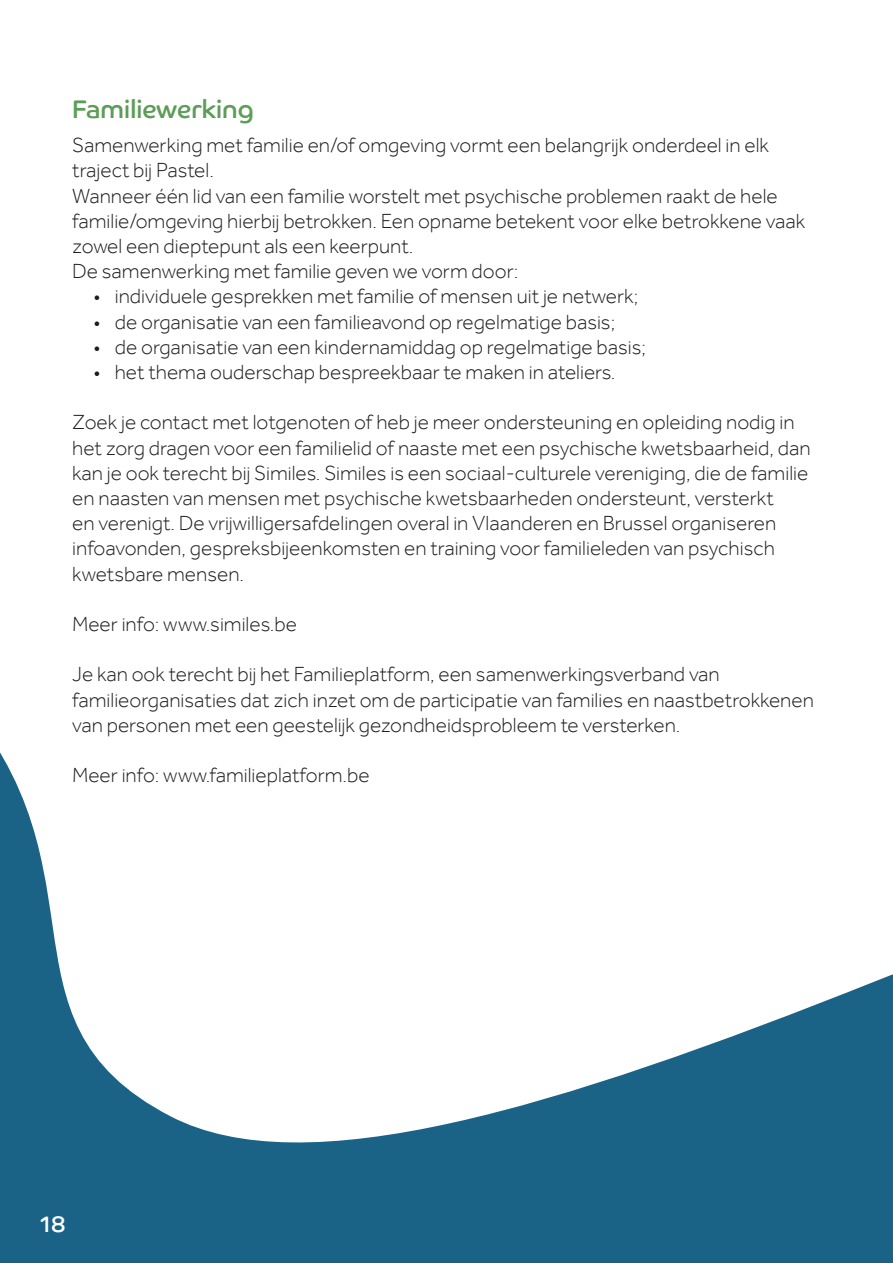
<style>
.page{position:relative;width:893px;height:1263px;background:#fff}
.page>*{position:absolute;margin:0;border:0;box-sizing:border-box;transform-origin:0 0}
.t1{font:25.5px "Co Headline";color:#5d9d58}
.t2{font:22.5px "Co Headline";color:#fff}
.t3{font:300 21px/25.2px "Effra";color:#1d1d1d}
</style>
<div class="page">
<svg style="left:0;top:752px;width:893px;height:511px"></svg>
<p class="t1" style="left:72px;top:95px;width:183px">Familiewerking</p>
<p class="t3" style="left:72px;top:132px;width:734px">Samenwerking met familie en/of omgeving vormt een belangrijk onderdeel in elk traject bij Pastel.<br>Wanneer één lid van een familie worstelt met psychische problemen raakt de hele familie/omgeving hierbij betrokken. Een opname betekent voor elke betrokkene vaak zowel een dieptepunt als een keerpunt.<br>De samenwerking met familie geven we vorm door:</p>
<p class="t3" style="left:94px;top:283px;width:546px">• individuele gesprekken met familie of mensen uit je netwerk;</p>
<p class="t3" style="left:94px;top:309px;width:523px">• de organisatie van een familieavond op regelmatige basis;</p>
<p class="t3" style="left:94px;top:334px;width:554px">• de organisatie van een kindernamiddag op regelmatige basis;</p>
<p class="t3" style="left:94px;top:359px;width:523px">• het thema ouderschap bespreekbaar te maken in ateliers.</p>
<p class="t3" style="left:72px;top:409px;width:740px">Zoek je contact met lotgenoten of heb je meer ondersteuning en opleiding nodig in het zorg dragen voor een familielid of naaste met een psychische kwetsbaarheid, dan kan je ook terecht bij Similes. Similes is een sociaal-culturele vereniging, die de familie en naasten van mensen met psychische kwetsbaarheden ondersteunt, versterkt<br>en verenigt. De vrijwilligersafdelingen overal in Vlaanderen en Brussel organiseren infoavonden, gespreksbijeenkomsten en training voor familieleden van psychisch kwetsbare mensen.</p>
<p class="t3" style="left:72px;top:611px;width:226px">Meer info: www.similes.be</p>
<p class="t3" style="left:72px;top:661px;width:743px">Je kan ook terecht bij het Familieplatform, een samenwerkingsverband van familieorganisaties dat zich inzet om de participatie van families en naastbetrokkenen van personen met een geestelijk gezondheidsprobleem te versterken.</p>
<p class="t3" style="left:72px;top:762px;width:299px">Meer info: www.familieplatform.be</p>
<p class="t2" style="left:41px;top:1211px;width:27px">18</p>
</div>
